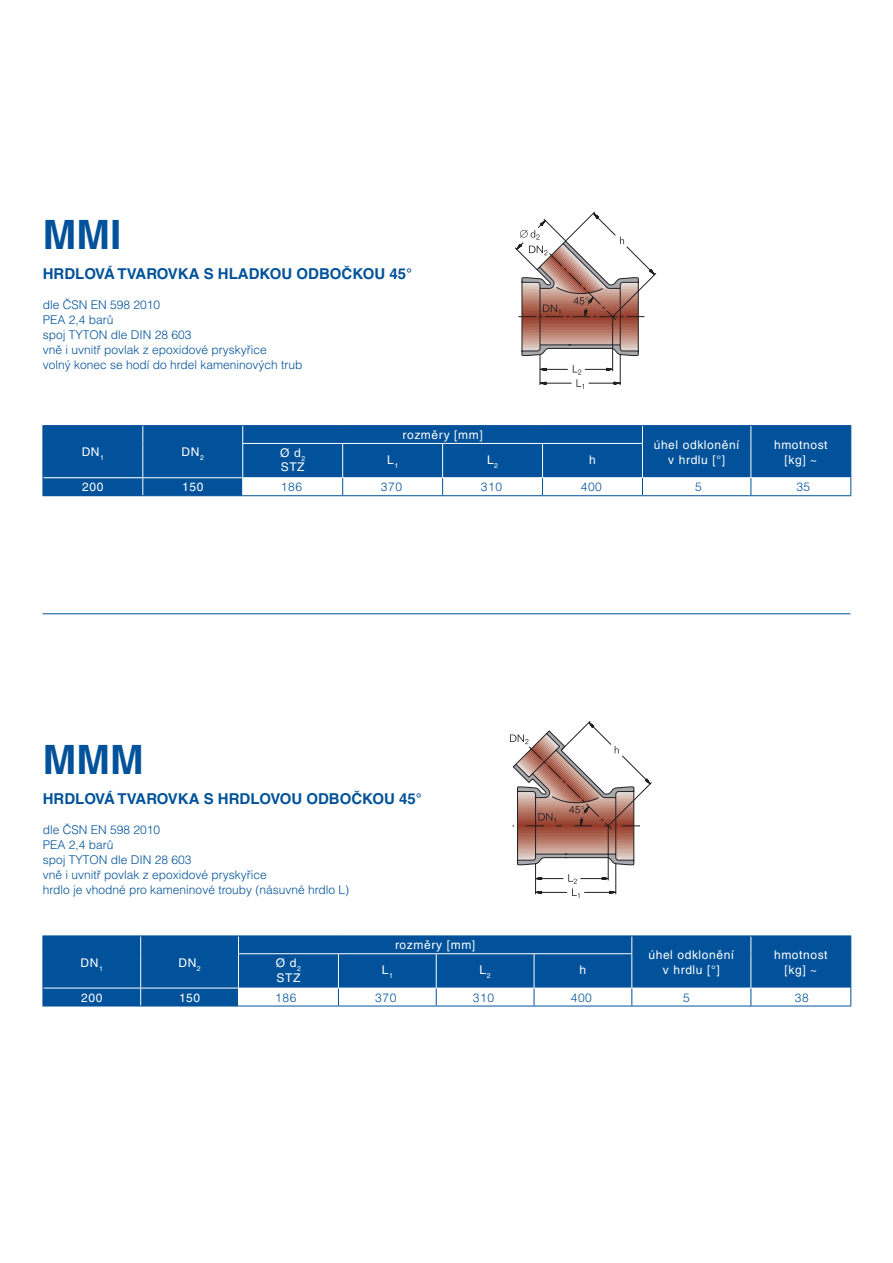
<style>
.page{position:relative;width:893px;height:1263px;background:#fff}
.page>*{position:absolute;margin:0;border:0;box-sizing:border-box;transform-origin:0 0}
.t1{font:700 40.5px "Helvetica CE";color:#01529a}
.t2{font:700 15px "Helvetica CE";color:#01529a}
.t3{font:300 12px/15px "Helvetica CE";color:#01529a}
.t4{font:12px/14.4px "Helvetica CE";letter-spacing:.05em;color:#fff;text-align:center}
</style>
<div class="page">
<div style="left:44px;top:426px;width:806px;height:69px;background:#01529a"></div>
<div style="left:43px;top:478px;width:100px;height:18px;background:#01529a"></div>
<svg style="left:642px;top:426px;width:1px;height:17px"></svg>
<svg style="left:750px;top:426px;width:1px;height:17px"></svg>
<hr style="left:242px;top:443px;width:101px;height:1px;background:#fff">
<hr style="left:343px;top:443px;width:100px;height:1px;background:#fff">
<hr style="left:342px;top:444px;width:1px;height:33px;background:#fff">
<hr style="left:443px;top:443px;width:100px;height:1px;background:#fff">
<hr style="left:442px;top:444px;width:1px;height:33px;background:#fff">
<hr style="left:543px;top:443px;width:100px;height:1px;background:#fff">
<hr style="left:542px;top:444px;width:1px;height:33px;background:#fff">
<hr style="left:642px;top:444px;width:1px;height:33px;background:#fff">
<hr style="left:750px;top:443px;width:1px;height:34px;background:#fff">
<hr style="left:243px;top:477px;width:100px;height:1px;background:#fff">
<hr style="left:343px;top:477px;width:100px;height:1px;background:#fff">
<hr style="left:443px;top:477px;width:100px;height:1px;background:#fff">
<hr style="left:543px;top:477px;width:99px;height:1px;background:#fff">
<hr style="left:642px;top:477px;width:109px;height:1px;background:#fff">
<hr style="left:751px;top:477px;width:99px;height:1px;background:#fff">
<svg style="left:142px;top:426px;width:1px;height:17px"></svg>
<svg style="left:242px;top:426px;width:1px;height:17px"></svg>
<hr style="left:142px;top:443px;width:1px;height:34px;background:#fff">
<hr style="left:242px;top:444px;width:1px;height:33px;background:#fff">
<hr style="left:43px;top:477px;width:100px;height:1px;background:#fff">
<hr style="left:143px;top:477px;width:100px;height:1px;background:#fff">
<svg style="left:142px;top:478px;width:1px;height:17px"></svg>
<hr style="left:43px;top:425px;width:100px;height:1px;background:#01529a">
<svg style="left:43px;top:426px;width:1px;height:17px"></svg>
<hr style="left:143px;top:425px;width:100px;height:1px;background:#01529a">
<hr style="left:43px;top:443px;width:1px;height:35px;background:#01529a">
<hr style="left:243px;top:425px;width:100px;height:1px;background:#01529a">
<hr style="left:343px;top:425px;width:100px;height:1px;background:#01529a">
<hr style="left:443px;top:425px;width:100px;height:1px;background:#01529a">
<hr style="left:543px;top:425px;width:99px;height:1px;background:#01529a">
<hr style="left:642px;top:425px;width:109px;height:1px;background:#01529a">
<hr style="left:751px;top:425px;width:100px;height:1px;background:#01529a">
<svg style="left:850px;top:426px;width:1px;height:17px"></svg>
<hr style="left:850px;top:443px;width:1px;height:35px;background:#01529a">
<svg style="left:242px;top:478px;width:609px;height:17px"></svg>
<hr style="left:143px;top:495px;width:100px;height:1px;background:#01529a">
<hr style="left:243px;top:495px;width:100px;height:1px;background:#01529a">
<hr style="left:343px;top:495px;width:100px;height:1px;background:#01529a">
<hr style="left:443px;top:495px;width:100px;height:1px;background:#01529a">
<hr style="left:543px;top:495px;width:99px;height:1px;background:#01529a">
<hr style="left:642px;top:495px;width:109px;height:1px;background:#01529a">
<hr style="left:751px;top:495px;width:100px;height:1px;background:#01529a">
<div style="left:44px;top:936px;width:806px;height:70px;background:#01529a"></div>
<div style="left:43px;top:988px;width:98px;height:18px;background:#01529a"></div>
<svg style="left:631px;top:936px;width:1px;height:17px"></svg>
<svg style="left:750px;top:936px;width:1px;height:18px"></svg>
<hr style="left:238px;top:953px;width:100px;height:1px;background:#fff">
<hr style="left:338px;top:953px;width:98px;height:1px;background:#fff">
<hr style="left:338px;top:954px;width:1px;height:34px;background:#fff">
<hr style="left:436px;top:953px;width:98px;height:1px;background:#fff">
<hr style="left:436px;top:954px;width:1px;height:34px;background:#fff">
<hr style="left:534px;top:953px;width:98px;height:1px;background:#fff">
<hr style="left:534px;top:954px;width:1px;height:34px;background:#fff">
<hr style="left:631px;top:954px;width:1px;height:34px;background:#fff">
<hr style="left:750px;top:954px;width:1px;height:34px;background:#fff">
<svg style="left:140px;top:936px;width:1px;height:18px"></svg>
<svg style="left:238px;top:936px;width:1px;height:17px"></svg>
<hr style="left:140px;top:954px;width:1px;height:34px;background:#fff">
<hr style="left:238px;top:954px;width:1px;height:34px;background:#fff">
<hr style="left:43px;top:988px;width:98px;height:1px;background:#fff">
<hr style="left:141px;top:988px;width:97px;height:1px;background:#fff">
<svg style="left:140px;top:988px;width:1px;height:18px"></svg>
<hr style="left:43px;top:935px;width:98px;height:1px;background:#01529a">
<svg style="left:43px;top:936px;width:1px;height:18px"></svg>
<hr style="left:141px;top:935px;width:97px;height:1px;background:#01529a">
<hr style="left:43px;top:954px;width:1px;height:34px;background:#01529a">
<hr style="left:238px;top:935px;width:100px;height:1px;background:#01529a">
<hr style="left:338px;top:935px;width:98px;height:1px;background:#01529a">
<hr style="left:436px;top:935px;width:98px;height:1px;background:#01529a">
<hr style="left:534px;top:935px;width:98px;height:1px;background:#01529a">
<hr style="left:632px;top:935px;width:119px;height:1px;background:#01529a">
<hr style="left:751px;top:935px;width:100px;height:1px;background:#01529a">
<svg style="left:850px;top:936px;width:1px;height:18px"></svg>
<hr style="left:850px;top:954px;width:1px;height:34px;background:#01529a">
<svg style="left:238px;top:988px;width:613px;height:18px"></svg>
<hr style="left:43px;top:1006px;width:98px;height:1px;background:#01529a">
<hr style="left:141px;top:1006px;width:97px;height:1px;background:#01529a">
<hr style="left:238px;top:1006px;width:100px;height:1px;background:#01529a">
<hr style="left:338px;top:1006px;width:98px;height:1px;background:#01529a">
<hr style="left:436px;top:1006px;width:98px;height:1px;background:#01529a">
<hr style="left:534px;top:1006px;width:98px;height:1px;background:#01529a">
<hr style="left:632px;top:1006px;width:119px;height:1px;background:#01529a">
<hr style="left:751px;top:1006px;width:100px;height:1px;background:#01529a">
<svg style="left:515px;top:211px;width:141px;height:178px"></svg>
<svg style="left:510px;top:721px;width:142px;height:177px"></svg>
<hr style="left:43px;top:613px;width:807px;height:1px;background:#01529a">
<h1 class="t1" style="left:43px;top:210px;width:80px">MMI</h1>
<p class="t2" style="left:43px;top:265px;width:371px">HRDLOVÁ TVAROVKA S HLADKOU ODBOČKOU 45°</p>
<p class="t3" style="left:43px;top:297px;width:261px">dle ČSN EN 598 2010<br>PEA 2,4 barů<br>spoj TYTON dle DIN 28 603<br>vně i uvnitř povlak z epoxidové pryskyřice<br>volný konec se hodí do hrdel kameninových trub</p>
<p class="t4" style="left:82px;top:445px;width:24px">DN<sub>1</sub></p>
<p class="t4" style="left:182px;top:445px;width:24px">DN<sub>2</sub></p>
<p class="t4" style="left:402px;top:428px;width:82px">rozměry [mm]</p>
<p class="t4" style="left:280px;top:445px;width:27px;text-align:left">Ø d<sub>2<br></sub>STZ</p>
<p class="t4" style="left:387px;top:453px;width:13px">L<sub>1</sub></p>
<p class="t4" style="left:487px;top:453px;width:13px">L<sub>2</sub></p>
<p class="t4" style="left:589px;top:453px;width:8px">h</p>
<p class="t4" style="left:654px;top:438px;width:87px">úhel odklonění v hrdlu [°]</p>
<p class="t4" style="left:774px;top:438px;width:55px">hmotnost [kg] ~</p>
<p class="t4" style="left:82px;top:480px;width:23px">200</p>
<p class="t4" style="left:182px;top:480px;width:23px">150</p>
<p class="t3" style="left:281px;top:480px;width:23px">186</p>
<p class="t3" style="left:381px;top:480px;width:23px">370</p>
<p class="t3" style="left:481px;top:480px;width:23px">310</p>
<p class="t3" style="left:581px;top:480px;width:23px">400</p>
<p class="t3" style="left:695px;top:480px;width:8px">5</p>
<p class="t3" style="left:796px;top:480px;width:15px">35</p>
<h1 class="t1" style="left:43px;top:735px;width:103px">MMM</h1>
<p class="t2" style="left:43px;top:790px;width:381px">HRDLOVÁ TVAROVKA S HRDLOVOU ODBOČKOU 45°</p>
<p class="t3" style="left:43px;top:822px;width:308px">dle ČSN EN 598 2010<br>PEA 2,4 barů<br>spoj TYTON dle DIN 28 603<br>vně i uvnitř povlak z epoxidové pryskyřice<br>hrdlo je vhodné pro kameninové trouby (násuvné hrdlo L)</p>
<p class="t4" style="left:81px;top:955px;width:24px">DN<sub>1</sub></p>
<p class="t4" style="left:178px;top:955px;width:24px">DN<sub>2</sub></p>
<p class="t4" style="left:395px;top:938px;width:82px">rozměry [mm]</p>
<p class="t4" style="left:276px;top:956px;width:27px;text-align:left">Ø d<sub>2<br></sub>STZ</p>
<p class="t4" style="left:382px;top:963px;width:13px">L<sub>1</sub></p>
<p class="t4" style="left:480px;top:963px;width:13px">L<sub>2</sub></p>
<p class="t4" style="left:580px;top:963px;width:8px">h</p>
<p class="t4" style="left:648px;top:948px;width:87px">úhel odklonění v hrdlu [°]</p>
<p class="t4" style="left:774px;top:948px;width:55px">hmotnost [kg] ~</p>
<p class="t4" style="left:81px;top:990px;width:23px">200</p>
<p class="t4" style="left:179px;top:990px;width:23px">150</p>
<p class="t3" style="left:275px;top:990px;width:23px">186</p>
<p class="t3" style="left:375px;top:990px;width:23px">370</p>
<p class="t3" style="left:473px;top:990px;width:23px">310</p>
<p class="t3" style="left:571px;top:990px;width:23px">400</p>
<p class="t3" style="left:683px;top:990px;width:8px">5</p>
<p class="t3" style="left:795px;top:990px;width:15px">38</p>
</div>
